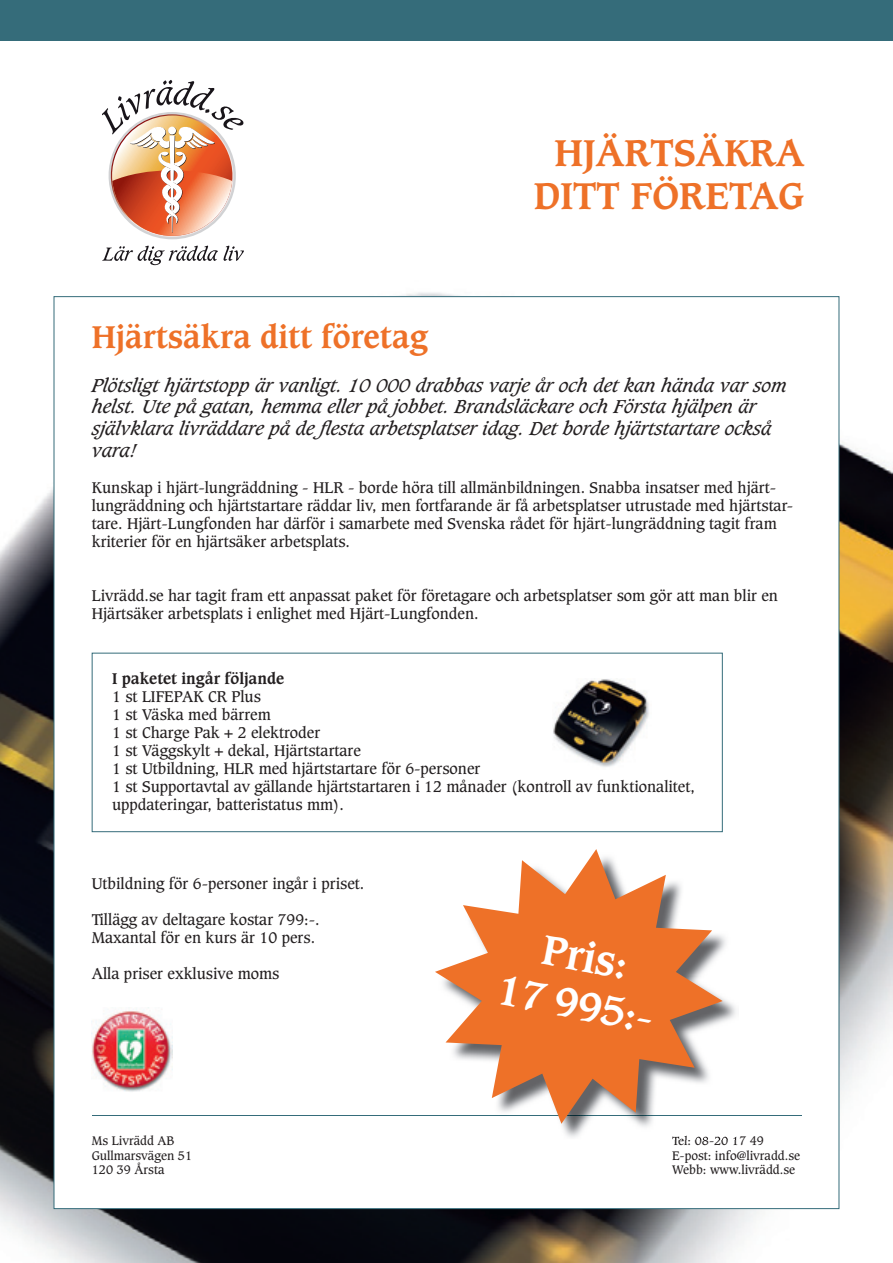
<style>
.page{position:relative;width:893px;height:1263px;background:#fff}
.page>*{position:absolute;margin:0;border:0;box-sizing:border-box;transform-origin:0 0}
.t1{font:700 40.05px/48px "Caxton Std";color:#fff;text-align:center}
.t2{font:700 36px/43.2px "Caxton Std";color:#ee7128;text-align:center}
.t3{font:700 30.45px "Caxton Std";color:#ee7128}
.t4{font:italic 18px/21.6px "Caxton Std";color:#231f20}
.t5{font:15px/18px "Caxton Std";color:#231f20}
.t6{font:700 15px "Caxton Std";color:#231f20}
.t7{font:12px/14.4px "Caxton Std";color:#231f20}
</style>
<div class="page">
<img style="left:0;top:292px;width:893px;height:971px">
<div style="left:54px;top:297px;width:785px;height:911px;background:#fff"></div>
<div style="left:0;top:0;width:893px;height:40px;background:#356c7a"></div>
<svg style="left:102px;top:80px;width:142px;height:185px"></svg>
<hr style="left:92px;top:1115px;width:709px;height:1px;background:#356c7a">
<div style="left:92px;top:653px;width:631px;height:179px;border:1px solid #356c7a"></div>
<img style="left:562px;top:936px;width:174px;height:202px">
<img style="left:672px;top:1135px;width:65px;height:4px">
<img style="left:723px;top:1115px;width:13px;height:1px">
<svg style="left:435px;top:849px;width:288px;height:275px;fill:#ee7128"></svg>
<img style="left:92px;top:1009px;width:81px;height:83px">
<img style="left:553px;top:679px;width:96px;height:88px">
<h2 class="t2" style="left:534px;top:131px;width:272px">HJÄRTSÄKRA<br>DITT FÖRETAG</h2>
<h3 class="t3" style="left:92px;top:319px;width:338px">Hjärtsäkra ditt företag</h3>
<p class="t4" style="left:92px;top:375px;width:696px">Plötsligt hjärtstopp är vanligt. 10 000 drabbas varje år och det kan hända var som helst. Ute på gatan, hemma eller på jobbet. Brandsläckare och Första hjälpen är självklara livräddare på de esta arbetsplatser idag. Det borde hjärtstartare också vara!</p>
<p class="t5" style="left:92px;top:478px;width:703px">Kunskap i hjärt-lungräddning - HLR - borde höra till allmänbildningen. Snabba insatser med hjärt&shy;lungräddning och hjärtstartare räddar liv, men fortfarande är få arbetsplatser utrustade med hjärtstar&shy;tare. Hjärt-Lungfonden har därför i samarbete med Svenska rådet för hjärt-lungräddning tagit fram kriterier för en hjärtsäker arbetsplats.</p>
<p class="t5" style="left:92px;top:586px;width:688px">Livrädd.se har tagit fram ett anpassat paket för företagare och arbetsplatser som gör att man blir en<br>Hjärtsäker arbetsplats i enlighet med Hjärt-Lungfonden.</p>
<p class="t6" style="left:112px;top:669px;width:174px">I paketet ingår följande</p>
<p class="t5" style="left:112px;top:688px;width:584px">1 st LIFEPAK CR Plus<br>1 st Väska med bärrem<br>1 st Charge Pak + 2 elektroder<br>1 st Väggskylt + dekal, Hjärtstartare<br>1 st Utbildning, HLR med hjärtstartare för 6-personer<br>1 st Supportavtal av gällande hjärtstartaren i 12 månader (kontroll av funktionalitet, uppdateringar, batteristatus mm).</p>
<p class="t5" style="left:92px;top:874px;width:274px">Utbildning för 6-personer ingår i priset.</p>
<p class="t5" style="left:92px;top:910px;width:229px">Tillägg av deltagare kostar 799:-.<br>Maxantal för en kurs är 10 pers.</p>
<p class="t5" style="left:92px;top:964px;width:189px">Alla priser exklusive moms</p>
<h1 class="t1" style="left:511px;top:919px;width:163px;rotate:11deg">Pris:<br>17 995:-</h1>
<p class="t7" style="left:92px;top:1134px;width:102px">Ms Livrädd AB<br>Gullmarsvägen 51<br>120 39 Årsta</p>
<p class="t7" style="left:672px;top:1134px;width:130px">Tel: 08-20 17 49<br>E-post: info@livradd.se<br>Webb: www.livrädd.se</p>
</div>
